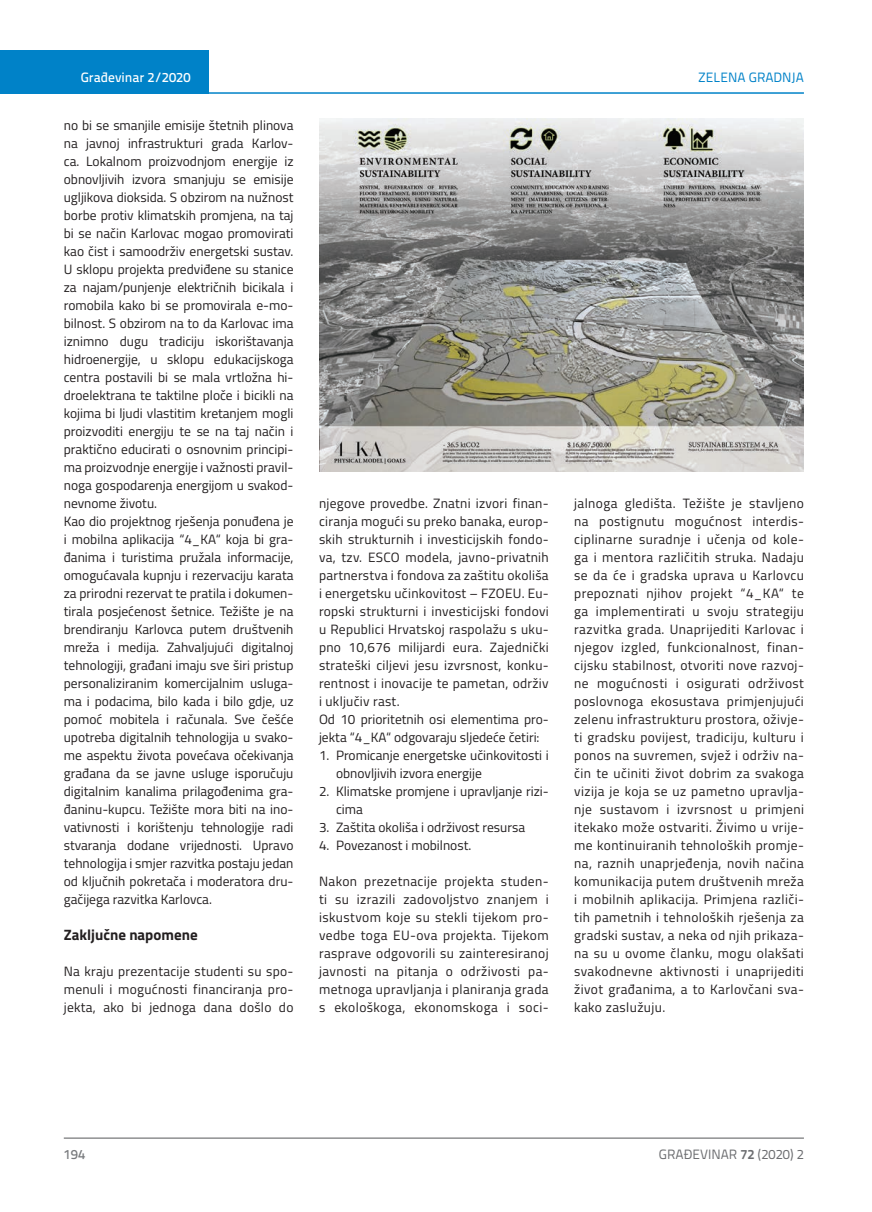
<style>
.page{position:relative;width:872px;height:1212px;background:#fff}
.page>*{position:absolute;margin:0;border:0;box-sizing:border-box;transform-origin:0 0}
.t1{font:700 15px "Titillium";color:#231f20}
.t2{font:13.5px/18px "Titillium";color:#231f20}
.t3{font:13.5px/18px "Titillium";letter-spacing:.02em;color:#231f20}
.t4{font:13.5px "Titillium Text 22 L";color:#6c6d70}
.t5{font:500 13.5px "Titillium Text 22 L";color:#fff}
.t6{font:13.5px "Titillium Text 22 L";color:#0082c8}
.t7{font:500 13.5px "Titillium Text 22 L";color:#787a7d}
.s1{font-weight:700}
</style>
<div class="page">
<div style="left:0;top:50px;width:208px;height:44px;background:#0082c8"></div>
<hr style="left:0;top:92px;width:804px;height:2px;background:#0082c8">
<hr style="left:64px;top:1138px;width:740px;height:1px;background:#57585a">
<img style="left:319px;top:118px;width:485px;height:353px">
<p class="t5" style="left:81px;top:67px;width:111px">Građevinar 2/2020</p>
<p class="t6" style="left:698px;top:68px;width:107px">ZELENA GRADNJA</p>
<p class="t2" style="left:64px;top:115px;width:231px">no bi se smanjile emisije štetnih plinova na javnoj infrastrukturi grada Karlov&shy;ca. Lokalnom proizvodnjom energije iz obnovljivih izvora smanjuju se emisije ugljikova dioksida. S obzirom na nužnost borbe protiv klimatskih promjena, na taj bi se način Karlovac mogao promovirati kao čist i samoodrživ energetski sustav.<br>U sklopu projekta predviđene su stanice za najam/punjenje električnih bicikala i romobila kako bi se promovirala e-mo&shy;bilnost. S obzirom na to da Karlovac ima iznimno dugu tradiciju iskorištavanja hidroenergije, u sklopu edukacijskoga centra postavili bi se mala vrtložna hi&shy;droelektrana te taktilne ploče i bicikli na kojima bi ljudi vlastitim kretanjem mogli proizvoditi energiju te se na taj način i praktično educirati o osnovnim principi&shy;ma proizvodnje energije i važnosti pravil&shy;noga gospodarenja energijom u svakod&shy;nevnome životu.<br>Kao dio projektnog rješenja ponuđena je i mobilna aplikacija “4_KA“ koja bi gra&shy;đanima i turistima pružala informacije, omogućavala kupnju i rezervaciju karata za prirodni rezervat te pratila i dokumen&shy;tirala posjećenost šetnice. Težište je na brendiranju Karlovca putem društvenih mreža i medija. Zahvaljujući digitalnoj tehnologiji, građani imaju sve širi pristup personaliziranim komercijalnim usluga&shy;ma i podacima, bilo kada i bilo gdje, uz pomoć mobitela i računala. Sve češće upotreba digitalnih tehnologija u svako&shy;me aspektu života povećava očekivanja građana da se javne usluge isporučuju digitalnim kanalima prilagođenima gra&shy;đaninu-kupcu. Težište mora biti na ino&shy;vativnosti i korištenju tehnologije radi stvaranja dodane vrijednosti. Upravo tehnologija i smjer razvitka postaju jedan od ključnih pokretača i moderatora dru&shy;gačijega razvitka Karlovca.</p>
<p class="t1" style="left:64px;top:923px;width:135px">Zaključne napomene</p>
<p class="t2" style="left:64px;top:962px;width:231px;text-align:justify">Na kraju prezentacije studenti su spo&shy;menuli i mogućnosti financiranja pro&shy;jekta, ako bi jednoga dana došlo do</p>
<p class="t2" style="left:574px;top:493px;width:231px;text-align:justify">jalnoga gledišta. Težište je stavljeno na postignutu mogućnost interdis&shy;ciplinarne suradnje i učenja od kole&shy;ga i mentora različitih struka. Nadaju se da će i gradska uprava u Karlovcu prepoznati njihov projekt “4_KA“ te ga implementirati u svoju strategiju razvitka grada. Unaprijediti Karlovac i njegov izgled, funkcionalnost, finan&shy;cijsku stabilnost, otvoriti nove razvoj&shy;ne mogućnosti i osigurati održivost poslovnoga ekosustava primjenjujući zelenu infrastrukturu prostora, oživje&shy;ti gradsku povijest, tradiciju, kulturu i ponos na suvremen, svjež i održiv na&shy;čin te učiniti život dobrim za svakoga vizija je koja se uz pametno upravlja&shy;nje sustavom i izvrsnost u primjeni itekako može ostvariti. Živimo u vrije&shy;me kontinuiranih tehnoloških promje&shy;na, raznih unaprjeđenja, novih načina komunikacija putem društvenih mreža i mobilnih aplikacija. Primjena različi&shy;tih pametnih i tehnoloških rješenja za gradski sustav, a neka od njih prikaza&shy;na su u ovome članku, mogu olakšati svakodnevne aktivnosti i unaprijediti život građanima, a to Karlovčani sva&shy;kako zaslužuju.</p>
<p class="t3" style="left:319px;top:493px;width:231px">njegove provedbe. Znatni izvori finan&shy;ciranja mogući su preko banaka, europ&shy;skih strukturnih i investicijskih fondo&shy;va, tzv. ESCO modela, javno-privatnih partnerstva i fondova za zaštitu okoliša i energetsku učinkovitost – FZOEU. Eu&shy;ropski strukturni i investicijski fondovi u Republici Hrvatskoj raspolažu s uku&shy;pno 10,676 milijardi eura. Zajednički strateški ciljevi jesu izvrsnost, konku&shy;rentnost i inovacije te pametan, održiv i uključiv rast.<br>Od 10 prioritetnih osi elementima pro&shy;jekta “4_KA“ odgovaraju sljedeće četiri:</p>
<p class="t2" style="left:336px;top:746px;width:214px;text-indent:-17px">1. Promicanje energetske učinkovitosti i obnovljivih izvora energije</p>
<p class="t2" style="left:336px;top:782px;width:214px;text-indent:-17px">2. Klimatske promjene i upravljanje rizi&shy;cima</p>
<p class="t2" style="left:319px;top:818px;width:208px">3. Zaštita okoliša i održivost resursa</p>
<p class="t2" style="left:319px;top:836px;width:154px">4. Povezanost i mobilnost.</p>
<p class="t2" style="left:319px;top:872px;width:231px;text-align:justify">Nakon prezetnacije projekta studen&shy;ti su izrazili zadovoljstvo znanjem i iskustvom koje su stekli tijekom pro&shy;vedbe toga EU-ova projekta. Tijekom rasprave odgovorili su zainteresiranoj javnosti na pitanja o održivosti pa&shy;metnoga upravljanja i planiranja grada s ekološkoga, ekonomskoga i soci-</p>
<p class="t7" style="left:64px;top:1144px;width:23px">194</p>
<p class="t4" style="left:659px;top:1144px;width:146px">GRAĐEVINAR <span class="s1">72</span> (2020) 2</p>
</div>
